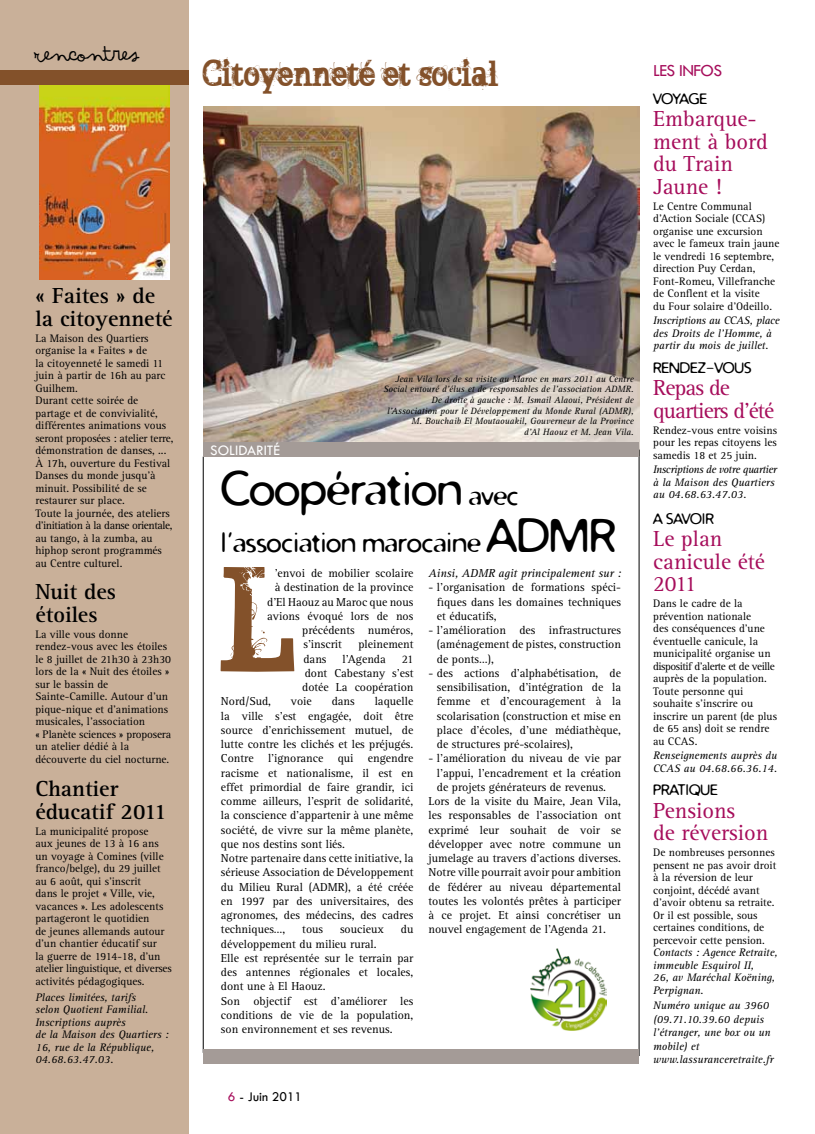
<style>
.page{position:relative;width:815px;height:1134px;background:#fff}
.page>*{position:absolute;margin:0;border:0;box-sizing:border-box;transform-origin:0 0}
.t1{font:47.12px "Distro";color:#000}
.t2{font:40px "Arsenale White";color:#000}
.t3{font:30px "BROKENGHOST";color:#83512a}
.t4{font:27.5px "Distro";color:#000}
.t5{font:22.5px/22.5px "Rotis Serif";color:#a60d5b}
.t6{font:700 22.5px/22.5px "Rotis Serif";color:#000}
.t7{font:22.5px/22.5px "Rotis Serif";letter-spacing:-.04em;color:#a60d5b}
.t8{font:17.5px "Tw Cen";letter-spacing:-.03em;color:#a60d5b}
.t9{font:15px "Distro";color:#000}
.t10{font:15px "Tw Cen";color:#fff}
.t11{font:13.75px "Tw Cen";color:#000}
.t12{font:11.88px/14.2px "Rotis Serif";color:#000;text-align:justify}
.t13{font:italic 11.88px "Rotis Serif";color:#000}
.t14{font:11.25px/12.5px "Rotis Serif";color:#000}
.t15{font:italic 11.25px/12.5px "Rotis Serif";color:#000}
.t16{font:italic 11.25px/12.5px "Rotis Serif";letter-spacing:-.04em;color:#000}
.t17{font:italic 9.38px/10.6px "Rotis Serif";color:#000;text-align:right}
.s1{font-size:27.5px}
.s2{font-size:47.12px}
.s3{color:#a60d5b}
</style>
<div class="page">
<div style="left:0;top:0;width:189px;height:1134px;background:#c9b099"></div>
<img style="left:203px;top:106px;width:436px;height:336px">
<img style="left:39px;top:85px;width:131px;height:194px">
<hr style="left:639px;top:450px;width:1px;height:606px;background:#000">
<hr style="left:203px;top:457px;width:1px;height:596px;background:#000">
<div style="left:203px;top:442px;width:436px;height:15px;background:#a49b97"></div>
<div style="left:0;top:71px;width:189px;height:14px;background:#83512a"></div>
<div style="left:203px;top:1049px;width:436px;height:14px;background:#a49b97"></div>
<svg style="left:221px;top:567px;width:73px;height:105px"></svg>
<img style="left:531px;top:948px;width:75px;height:82px">
<h2 class="t2" style="left:35px;top:23px;width:105px">Rencontres</h2>
<h3 class="t6" style="left:35px;top:285px;width:139px">« Faites » de la citoyenneté</h3>
<p class="t14" style="left:35px;top:332px;width:139px">La Maison des Quartiers organise la « Faites » de<br>la citoyenneté le samedi 11 juin à partir de 16h au parc<br>Guilhem.<br>Durant cette soirée de partage et de convivialité, différentes animations vous seront proposées : atelier terre, démonstration de danses, ...<br>À 17h, ouverture du Festival<br>Danses du monde jusqu’à minuit. Possibilité de se restaurer sur place.<br>Toute la journée, des ateliers d’initiation à la danse orientale, au tango, à la zumba, au hiphop seront programmés au Centre culturel.</p>
<h3 class="t6" style="left:35px;top:581px;width:82px">Nuit des étoiles</h3>
<p class="t14" style="left:35px;top:628px;width:137px">La ville vous donne rendez-vous avec les étoiles le 8 juillet de 21h30 à 23h30 lors de la « Nuit des étoiles » sur le bassin de<br>Sainte-Camille. Autour d’un pique-nique et d’animations musicales, l’association<br>« Planète sciences » proposera un atelier dédié à la découverte du ciel nocturne.</p>
<h3 class="t6" style="left:35px;top:778px;width:133px">Chantier éducatif 2011</h3>
<p class="t14" style="left:35px;top:825px;width:138px">La municipalité propose<br>aux jeunes de 13 à 16 ans un voyage à Comines (ville franco/belge), du 29 juillet au 6 août, qui s’inscrit<br>dans le projet « Ville, vie, vacances ». Les adolescents partageront le quotidien<br>de jeunes allemands autour d’un chantier éducatif sur<br>la guerre de 1914-18, d’un atelier linguistique, et diverses activités pédagogiques.</p>
<p class="t15" style="left:35px;top:991px;width:135px">Places limitées, tarifs<br>selon Quotient Familial.<br>Inscriptions auprès<br>de la Maison des Quartiers :<br>16, rue de la République,<br>04.68.63.47.03.</p>
<h3 class="t3" style="left:203px;top:50px;width:296px">Citoyenneté et social</h3>
<p class="t10" style="left:210px;top:441px;width:71px">SOLIDARITÉ</p>
<p class="t17" style="left:383px;top:374px;width:252px">Jean Vila lors de sa visite au Maroc en mars 2011 au Centre Social entouré d’élus et de responsables de l’association ADMR.<br>De droite à gauche : M. Ismail Alaoui, Président de l’Association pour le Développement du Monde Rural (ADMR), M. Bouchaib El Moutaouakil, Gouverneur de la Province<br>d’Al Haouz et M. Jean Vila.</p>
<h1 class="t1" style="left:221px;top:459px;width:299px">Coopération <span class="s1">avec</span></h1>
<h3 class="t4" style="left:221px;top:524px;width:396px">l’association marocaine <span class="s2">ADMR</span></h3>
<p class="t12" style="left:275px;top:566px;width:140px">’envoi de mobilier scolaire</p>
<p class="t12" style="left:275px;top:581px;width:140px">à destination de la province</p>
<p class="t12" style="left:267px;top:595px;width:148px">d’El Haouz au Maroc que nous</p>
<p class="t12" style="left:267px;top:609px;width:148px">avions évoqué lors de nos</p>
<p class="t12" style="left:302px;top:623px;width:113px">précédents numéros,</p>
<p class="t12" style="left:303px;top:638px;width:40px">s’inscrit</p>
<p class="t12" style="left:358px;top:638px;width:57px">pleinement</p>
<p class="t12" style="left:303px;top:652px;width:25px">dans</p>
<p class="t12" style="left:342px;top:652px;width:45px">l’Agenda</p>
<p class="t12" style="left:302px;top:652px;width:113px;text-indent:100px">21 dont Cabestany s’est dotée La coopération</p>
<p class="t12" style="left:221px;top:695px;width:52px">Nord/Sud,</p>
<p class="t12" style="left:291px;top:695px;width:22px">voie</p>
<p class="t12" style="left:332px;top:695px;width:25px">dans</p>
<p class="t12" style="left:221px;top:695px;width:194px;text-align:left;text-indent:154px">laquelle la ville s’est engagée, doit être source d’enrichissement mutuel, de lutte contre les clichés et les préjugés.<br>Contre l’ignorance qui engendre racisme et nationalisme, il est en effet primordial de faire grandir, ici comme ailleurs, l’esprit de solidarité, la conscience d’appartenir à une même société, de vivre sur la même planète, que nos destins sont liés.<br>Notre partenaire dans cette initiative, la sérieuse Association de Développement du Milieu Rural (ADMR), a été créée en 1997 par des universitaires, des agronomes, des médecins, des cadres techniques…,</p>
<p class="t12" style="left:302px;top:923px;width:22px">tous</p>
<p class="t12" style="left:340px;top:923px;width:46px">soucieux</p>
<p class="t12" style="left:401px;top:923px;width:14px">du</p>
<p class="t12" style="left:221px;top:937px;width:194px;text-align:left">développement du milieu rural.<br>Elle est représentée sur le terrain par des antennes régionales et locales, dont une à El Haouz.<br>Son objectif est d’améliorer les conditions de vie de la population, son environnement et ses revenus.</p>
<p class="t13" style="left:429px;top:566px;width:194px">Ainsi, ADMR agit principalement sur :</p>
<p class="t12" style="left:437px;top:581px;width:186px;text-indent:-8px">- l’organisation de formations spéci&shy;fiques dans les domaines techniques et éducatifs,</p>
<p class="t12" style="left:437px;top:623px;width:186px;text-indent:-8px">- l’amélioration des infrastructures (aménagement de pistes, construction de ponts…),</p>
<p class="t12" style="left:437px;top:666px;width:186px;text-indent:-8px">- des actions d’alphabétisation, de sensibilisation, d’intégration de la femme et d’encouragement à la scolarisation (construction et mise en place d’écoles, d’une médiathèque, de structures pré-scolaires),</p>
<p class="t12" style="left:429px;top:752px;width:194px">- l’amélioration du niveau de vie par</p>
<p class="t12" style="left:437px;top:766px;width:186px">l’appui, l’encadrement et la création</p>
<p class="t12" style="left:437px;top:780px;width:171px">de projets générateurs de revenus.</p>
<p class="t12" style="left:429px;top:794px;width:194px">Lors de la visite du Maire, Jean Vila,</p>
<p class="t12" style="left:429px;top:809px;width:194px">les responsables de l’association ont</p>
<p class="t12" style="left:429px;top:823px;width:194px">exprimé leur souhait de voir se</p>
<p class="t12" style="left:429px;top:837px;width:194px">développer avec notre commune un</p>
<p class="t12" style="left:429px;top:851px;width:194px">jumelage au travers d’actions diverses.</p>
<p class="t12" style="left:429px;top:866px;width:194px">Notre ville pourrait avoir pour ambition</p>
<p class="t12" style="left:429px;top:880px;width:194px">de fédérer au niveau départemental</p>
<p class="t12" style="left:429px;top:894px;width:194px">toutes les volontés prêtes à participer</p>
<p class="t12" style="left:429px;top:908px;width:194px">à ce projet. Et ainsi concrétiser un</p>
<p class="t12" style="left:429px;top:923px;width:179px">nouvel engagement de l’Agenda 21.</p>
<p class="t11" style="left:228px;top:1088px;width:76px"><span class="s3">6</span> - Juin 2011</p>
<h3 class="t8" style="left:653px;top:60px;width:71px">LES INFOS</h3>
<p class="t9" style="left:653px;top:89px;width:55px">VOYAGE</p>
<h3 class="t5" style="left:653px;top:108px;width:116px">Embarque&shy;ment à bord du Train<br>Jaune !</h3>
<p class="t14" style="left:653px;top:200px;width:128px">Le Centre Communal d’Action Sociale (CCAS) organise une excursion avec le fameux train jaune le vendredi 16 septembre, direction Puy Cerdan,<br>Font-Romeu, Villefranche de Conflent et la visite<br>du Four solaire d’Odeillo.</p>
<p class="t15" style="left:653px;top:314px;width:128px">Inscriptions au CCAS, place des Droits de l’Homme, à partir du mois de juillet.</p>
<p class="t9" style="left:653px;top:358px;width:100px">RENDEZ-VOUS</p>
<h3 class="t7" style="left:653px;top:377px;width:122px">Repas de quartiers d’été</h3>
<p class="t14" style="left:653px;top:424px;width:125px;text-align:justify">Rendez-vous entre voisins pour les repas citoyens les samedis 18 et 25 juin.</p>
<p class="t16" style="left:653px;top:464px;width:125px">Inscriptions de votre quartier à la Maison des Quartiers au 04.68.63.47.03.</p>
<p class="t9" style="left:653px;top:509px;width:62px">A SAVOIR</p>
<h3 class="t5" style="left:653px;top:528px;width:113px">Le plan canicule été<br>2011</h3>
<p class="t14" style="left:653px;top:598px;width:125px">Dans le cadre de la prévention nationale<br>des conséquences d’une éventuelle canicule, la municipalité organise un dispositif d’alerte et de veille auprès de la population.<br>Toute personne qui souhaite s’inscrire ou inscrire un parent (de plus de 65 ans) doit se rendre au CCAS.</p>
<p class="t15" style="left:653px;top:749px;width:126px">Renseignements auprès du<br>CCAS au 04.68.66.36.14.</p>
<p class="t9" style="left:653px;top:780px;width:66px">PRATIQUE</p>
<h3 class="t5" style="left:653px;top:800px;width:117px">Pensions<br>de réversion</h3>
<p class="t14" style="left:653px;top:847px;width:125px">De nombreuses personnes pensent ne pas avoir droit à la réversion de leur conjoint, décédé avant d’avoir obtenu sa retraite.<br>Or il est possible, sous certaines conditions, de percevoir cette pension.</p>
<p class="t15" style="left:653px;top:947px;width:126px">Contacts : Agence Retraite, immeuble Esquirol II,<br>26, av Maréchal Koëning,<br>Perpignan.</p>
<p class="t15" style="left:653px;top:999px;width:122px;line-height:13.5px">Numéro unique au 3960 (09.71.10.39.60 depuis l’étranger, une box ou un mobile) et www.lassuranceretraite.fr</p>
</div>
